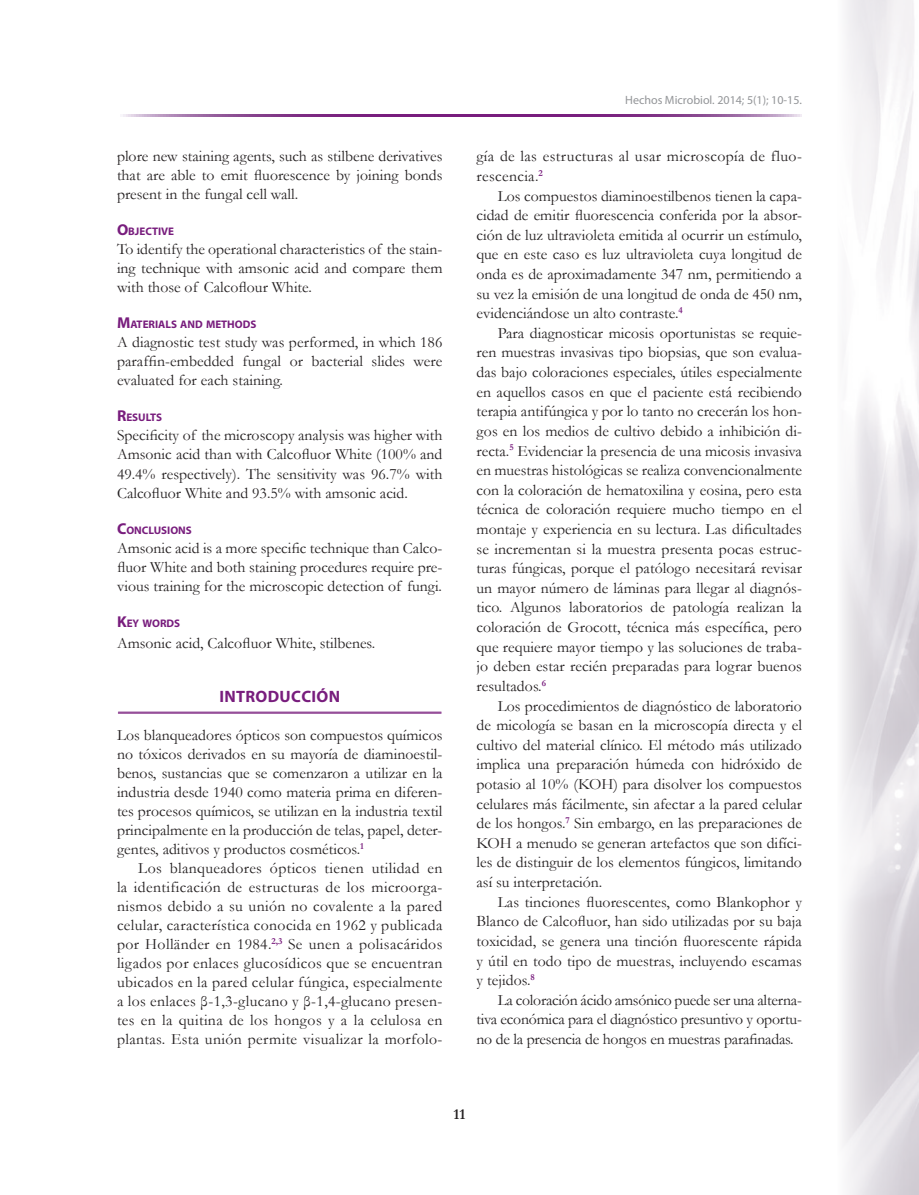
<style>
.page{position:relative;width:919px;height:1195px;background:#fff}
.page>*{position:absolute;margin:0;border:0;box-sizing:border-box;transform-origin:0 0}
.t1{font:700 16.5px "Myriad Pro";letter-spacing:.02em;color:#781d7d}
.t2{font:15.75px/19.6px "Garamond";color:#231f20;text-align:justify}
.t3{font:15.75px/19.6px "Garamond";letter-spacing:.025em;color:#231f20}
.t4{font:700 15px "Garamond";color:#231f20}
.t5{font:12px "Myriad Pro";color:#939598}
.t6{font:700 10.95px "Myriad Pro";color:#781d7d}
.s1{font-size:15.75px}
</style>
<div class="page">
<svg style="left:123px;top:114px;width:678px;height:2px"></svg>
<hr style="left:118px;top:712px;width:323px;height:1px;background:#781d7d">
<hr style="left:118px;top:713px;width:323px;height:1px;background:#781d7d">
<p class="t2" style="left:117px;top:146px;width:327px;line-height:19px">plore new staining agents, such as stilbene derivatives that are able to emit fluorescence by joining bonds present in the fungal cell wall.</p>
<p class="t6" style="left:117px;top:224px;width:59px"><span class="s1">O</span>BJECTIVE</p>
<p class="t2" style="left:117px;top:239px;width:327px;line-height:19px">To identify the operational characteristics of the stain&shy;ing technique with amsonic acid and compare them with those of Calcoflour White.</p>
<p class="t6" style="left:117px;top:318px;width:141px"><span class="s1">M</span>ATERIALS AND METHODS</p>
<p class="t2" style="left:117px;top:332px;width:327px;line-height:19px">A diagnostic test study was performed, in which 186 paraffin-embedded fungal or bacterial slides were evaluated for each staining.</p>
<p class="t6" style="left:117px;top:411px;width:47px"><span class="s1">R</span>ESULTS</p>
<p class="t2" style="left:117px;top:426px;width:327px;line-height:19px">Specificity of the microscopy analysis was higher with Amsonic acid than with Calcofluor White (100% and 49.4% respectively). The sensitivity was 96.7% with Calcofluor White and 93.5% with amsonic acid.</p>
<p class="t6" style="left:117px;top:523px;width:76px"><span class="s1">C</span>ONCLUSIONS</p>
<p class="t2" style="left:117px;top:538px;width:327px;line-height:19px">Amsonic acid is a more specific technique than Calco&shy;fluor White and both staining procedures require pre&shy;vious training for the microscopic detection of fungi.</p>
<p class="t6" style="left:117px;top:616px;width:65px"><span class="s1">K</span>EY WORDS</p>
<p class="t2" style="left:117px;top:633px;width:260px">Amsonic acid, Calcofluor White, stilbenes.</p>
<p class="t1" style="left:219px;top:685px;width:122px">INTRODUCCIÓN</p>
<p class="t2" style="left:117px;top:725px;width:327px;line-height:19px">Los blanqueadores ópticos son compuestos químicos no tóxicos derivados en su mayoría de diaminoestil&shy;benos, sustancias que se comenzaron a utilizar en la industria desde 1940 como materia prima en diferen&shy;tes procesos químicos, se utilizan en la industria textil principalmente en la producción de telas, papel, deter&shy;gentes, aditivos y productos cosméticos.<sup>1</sup></p>
<p class="t2" style="left:117px;top:858px;width:327px;line-height:19px;text-indent:21px">Los blanqueadores ópticos tienen utilidad en la identificación de estructuras de los microorga&shy;nismos debido a su unión no covalente a la pared celular, característica conocida en 1962 y publicada por Holländer en 1984.<sup>2,3</sup> Se unen a polisacáridos ligados por enlaces glucosídicos que se encuentran ubicados en la pared celular fúngica, especialmente a los enlaces β-1,3-glucano y β-1,4-glucano presen&shy;tes en la quitina de los hongos y a la celulosa en plantas. Esta unión permite visualizar la morfolo-</p>
<p class="t5" style="left:625px;top:92px;width:178px">Hechos Microbiol. 2014; 5(1); 10-15.</p>
<p class="t3" style="left:476px;top:146px;width:327px">gía de las estructuras al usar microscopía de fluo&shy;rescencia.<sup>2</sup></p>
<p class="t2" style="left:476px;top:185px;width:327px;text-indent:21px">Los compuestos diaminoestilbenos tienen la capa&shy;cidad de emitir fluorescencia conferida por la absor&shy;ción de luz ultravioleta emitida al ocurrir un estímulo, que en este caso es luz ultravioleta cuya longitud de onda es de aproximadamente 347 nm, permitiendo a su vez la emisión de una longitud de onda de 450 nm, evidenciándose un alto contraste.<sup>4</sup></p>
<p class="t2" style="left:476px;top:323px;width:327px;text-indent:21px">Para diagnosticar micosis oportunistas se requie&shy;ren muestras invasivas tipo biopsias, que son evalua&shy;das bajo coloraciones especiales, útiles especialmente en aquellos casos en que el paciente está recibiendo terapia antifúngica y por lo tanto no crecerán los hon&shy;gos en los medios de cultivo debido a inhibición di&shy;recta.<sup>5</sup> Evidenciar la presencia de una micosis invasiva en muestras histológicas se realiza convencionalmente con la coloración de hematoxilina y eosina, pero esta técnica de coloración requiere mucho tiempo en el montaje y experiencia en su lectura. Las dificultades se incrementan si la muestra presenta pocas estruc&shy;turas fúngicas, porque el patólogo necesitará revisar un mayor número de láminas para llegar al diagnós&shy;tico. Algunos laboratorios de patología realizan la coloración de Grocott, técnica más específica, pero que requiere mayor tiempo y las soluciones de traba&shy;jo deben estar recién preparadas para lograr buenos resultados.<sup>6</sup></p>
<p class="t2" style="left:476px;top:695px;width:327px;text-indent:21px">Los procedimientos de diagnóstico de laboratorio de micología se basan en la microscopía directa y el cultivo del material clínico. El método más utilizado implica una preparación húmeda con hidróxido de potasio al 10% (KOH) para disolver los compuestos celulares más fácilmente, sin afectar a la pared celular de los hongos.<sup>7</sup> Sin embargo, en las preparaciones de KOH a menudo se generan artefactos que son difíci&shy;les de distinguir de los elementos fúngicos, limitando así su interpretación.</p>
<p class="t2" style="left:476px;top:891px;width:327px;text-indent:21px">Las tinciones fluorescentes, como Blankophor y Blanco de Calcofluor, han sido utilizadas por su baja toxicidad, se genera una tinción fluorescente rápida y útil en todo tipo de muestras, incluyendo escamas y tejidos.<sup>8</sup></p>
<p class="t2" style="left:476px;top:989px;width:327px;text-indent:21px">La coloración ácido amsónico puede ser una alterna&shy;tiva económica para el diagnóstico presuntivo y oportu&shy;no de la presencia de hongos en muestras parafinadas.</p>
<p class="t4" style="left:453px;top:1104px;width:13px">11</p>
</div>
